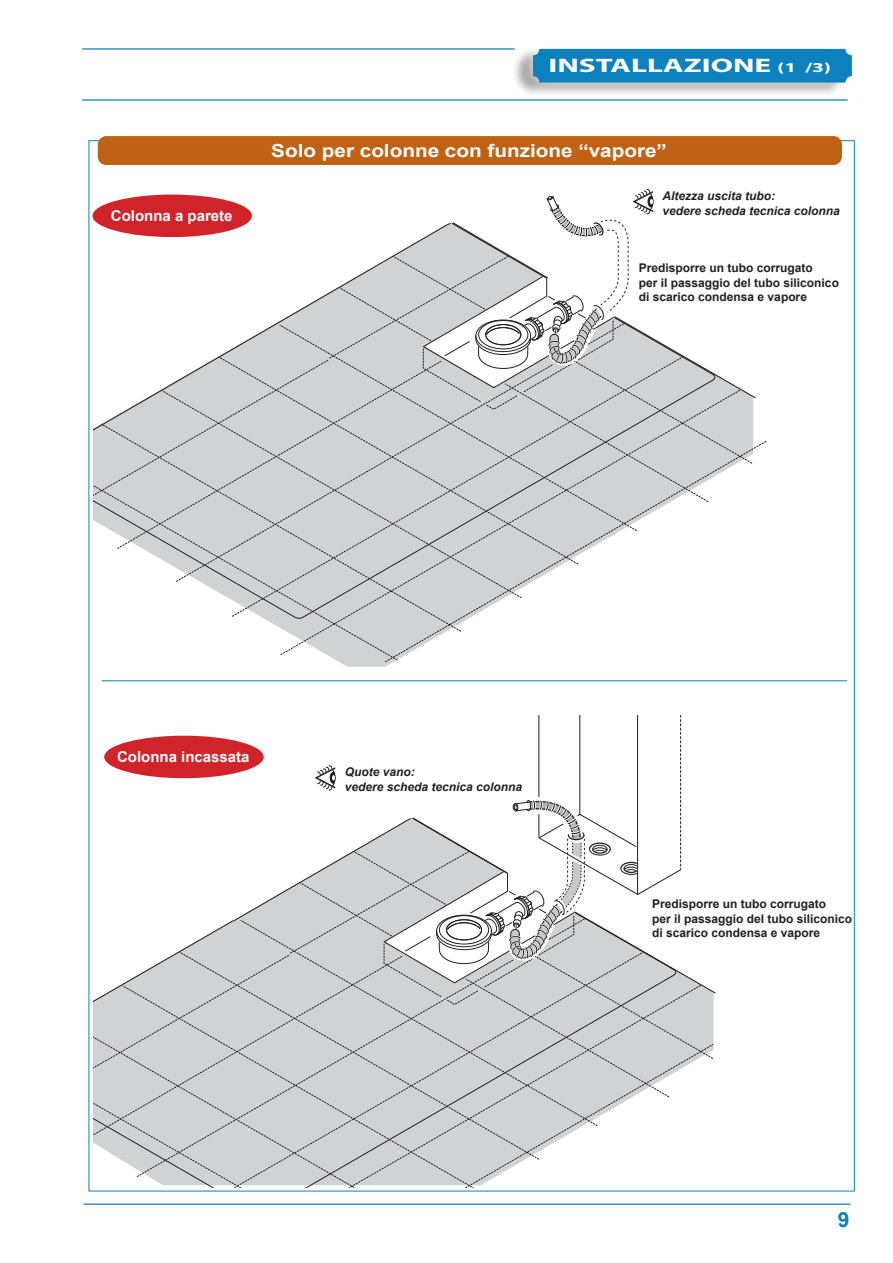
<style>
.page{position:relative;width:893px;height:1263px;background:#fff}
.page>*{position:absolute;margin:0;border:0;box-sizing:border-box;transform-origin:0 0}
.t1{font:700 21px "Arial";color:#0c81be}
.t2{font:700 19.5px "Myriad Pro";color:#fff;scale:1.6 1}
.t3{font:700 18px "Arial";color:#fff;scale:1.15 1}
.t4{font:700 15px "Arial";color:#fff}
.t5{font:700 12px/14.4px "Arial";color:#231f20}
.t6{font:italic 700 12px/14.4px "Arial";color:#231f20}
.s1{font-size:13.5px}
</style>
<div class="page">
<hr style="left:82px;top:48px;width:432px;height:2px;background:#3e8ec6">
<hr style="left:82px;top:99px;width:766px;height:2px;background:#3e8ec6">
<div style="left:511px;top:47px;width:336px;height:50px;background:#231f20;opacity:.4"></div>
<div style="left:523px;top:39px;width:338px;height:53px;background:#fff;opacity:.75"></div>
<div style="left:533px;top:49px;width:319px;height:34px;background:#0c81be;border-radius:6px"></div>
<hr style="left:84px;top:1203px;width:766px;height:2px;background:#3e8ec6">
<svg style="left:94px;top:1074px;width:577px;height:86px"></svg>
<svg style="left:122px;top:1074px;width:547px;height:113px"></svg>
<hr style="left:102px;top:680px;width:745px;height:1px;background:#0c81be">
<svg style="left:265px;top:410px;width:502px;height:252px"></svg>
<svg style="left:339px;top:256px;width:83px;height:31px"></svg>
<svg style="left:94px;top:389px;width:621px;height:230px"></svg>
<svg style="left:162px;top:287px;width:546px;height:311px"></svg>
<svg style="left:422px;top:189px;width:334px;height:221px"></svg>
<svg style="left:94px;top:715px;width:622px;height:359px"></svg>
<div style="left:98px;top:136px;width:744px;height:29px;background:#bf6216;border-radius:9px"></div>
<div style="left:92px;top:195px;width:160px;height:42px;background:#d1232a;border-radius:50%"></div>
<div style="left:104px;top:736px;width:160px;height:42px;background:#d1232a;border-radius:50%"></div>
<p class="t4" style="left:111px;top:205px;width:123px">Colonna a parete</p>
<h2 class="t2" style="left:548px;top:53px;width:178px">INSTALLAZIONE <span class="s1">(1 /3)</span></h2>
<h3 class="t3" style="left:271px;top:138px;width:346px">Solo per colonne con funzione “vapore”</h3>
<p class="t6" style="left:662px;top:189px;width:179px">Altezza uscita tubo:<br>vedere scheda tecnica colonna</p>
<p class="t5" style="left:639px;top:261px;width:202px">Predisporre un tubo corrugato<br>per il passaggio del tubo siliconico di scarico condensa e vapore</p>
<p class="t4" style="left:117px;top:746px;width:134px">Colonna incassata</p>
<p class="t6" style="left:345px;top:765px;width:179px">Quote vano:<br>vedere scheda tecnica colonna</p>
<p class="t5" style="left:652px;top:897px;width:202px">Predisporre un tubo corrugato<br>per il passaggio del tubo siliconico di scarico condensa e vapore</p>
<h1 class="t1" style="left:838px;top:1204px;width:13px">9</h1>
</div>
